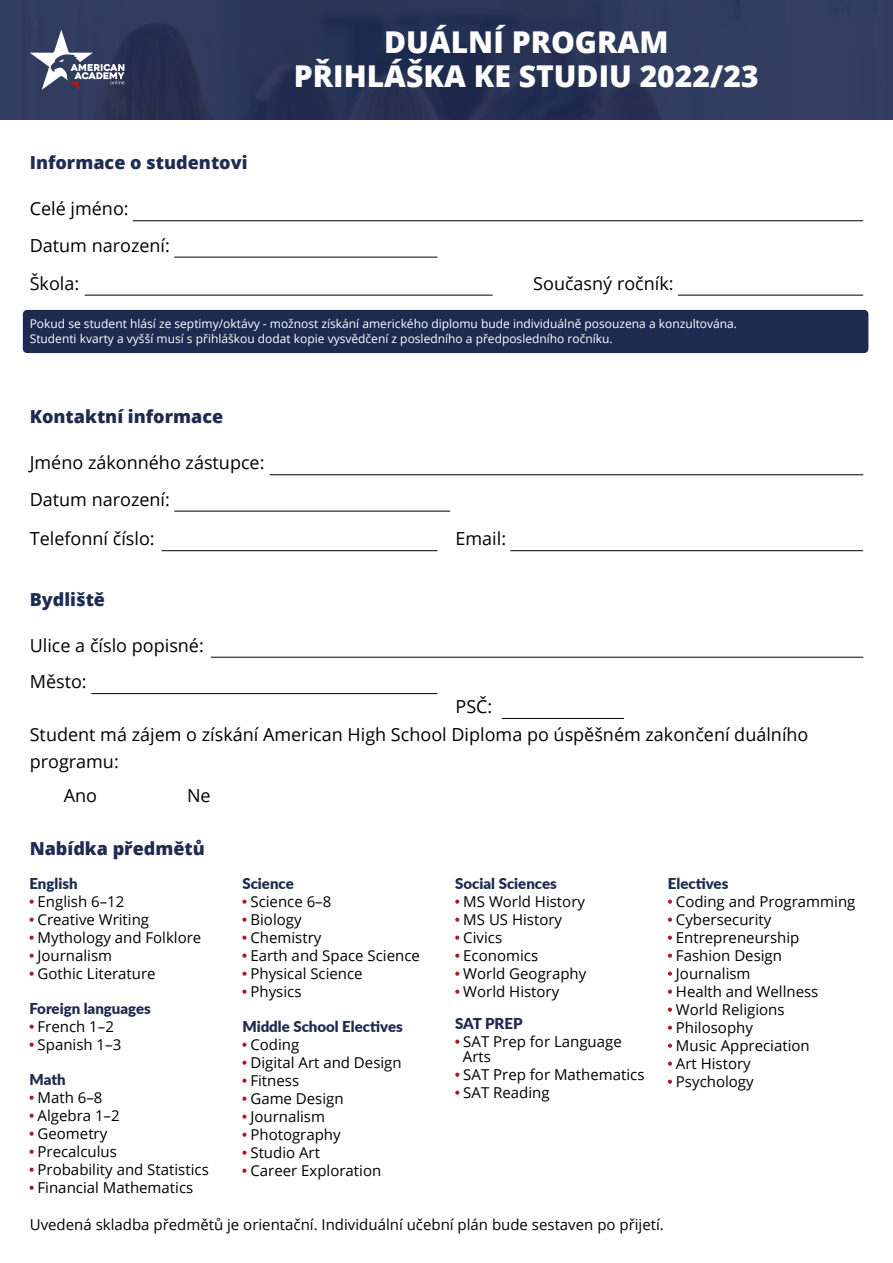
<style>
.page{position:relative;width:893px;height:1263px;background:#fff}
.page>*{position:absolute;margin:0;border:0;box-sizing:border-box;transform-origin:0 0}
.t1{font:800 30px/34.5px "Open Sans";color:#fff;text-align:center}
.t2{font:18px/27px "Open Sans";color:#000}
.t3{font:800 18px "Open Sans";color:#1e2c52}
.t4{font:800 18px "Open Sans";color:#1e2b51}
.t5{font:15px/18px "Open Sans";color:#000}
.t6{font:900 15px "Lato";color:#1e2b51}
.t7{font:12px/15px "Open Sans";color:#fff}
</style>
<div class="page">
<div style="left:23px;top:310px;width:845px;height:43px;background:#1e2b51;border-radius:4px"></div>
<img style="left:0;top:0;width:893px;height:119px">
<hr style="left:133px;top:220px;width:730px;height:1px;background:#000">
<hr style="left:270px;top:474px;width:593px;height:1px;background:#000">
<hr style="left:211px;top:657px;width:652px;height:1px;background:#000">
<hr style="left:174px;top:257px;width:263px;height:1px;background:#000">
<hr style="left:174px;top:511px;width:276px;height:1px;background:#000">
<hr style="left:162px;top:550px;width:275px;height:1px;background:#000">
<hr style="left:91px;top:693px;width:346px;height:1px;background:#000">
<hr style="left:510px;top:550px;width:353px;height:1px;background:#000">
<hr style="left:502px;top:718px;width:122px;height:1px;background:#000">
<hr style="left:678px;top:295px;width:185px;height:1px;background:#000">
<hr style="left:85px;top:295px;width:408px;height:1px;background:#000">
<svg style="left:30px;top:30px;width:94px;height:60px"></svg>
<svg style="left:30px;top:899px;width:4px;height:5px"></svg>
<svg style="left:30px;top:917px;width:4px;height:5px"></svg>
<svg style="left:30px;top:935px;width:4px;height:5px"></svg>
<svg style="left:30px;top:953px;width:4px;height:5px"></svg>
<svg style="left:30px;top:971px;width:4px;height:5px"></svg>
<svg style="left:30px;top:1024px;width:4px;height:5px"></svg>
<svg style="left:30px;top:1042px;width:4px;height:5px"></svg>
<svg style="left:30px;top:1095px;width:4px;height:5px"></svg>
<svg style="left:30px;top:1113px;width:4px;height:5px"></svg>
<svg style="left:30px;top:1131px;width:4px;height:5px"></svg>
<svg style="left:30px;top:1149px;width:4px;height:5px"></svg>
<svg style="left:30px;top:1167px;width:4px;height:5px"></svg>
<svg style="left:30px;top:1185px;width:4px;height:5px"></svg>
<svg style="left:668px;top:899px;width:4px;height:5px"></svg>
<svg style="left:668px;top:917px;width:4px;height:5px"></svg>
<svg style="left:668px;top:935px;width:4px;height:5px"></svg>
<svg style="left:668px;top:953px;width:4px;height:5px"></svg>
<svg style="left:668px;top:971px;width:4px;height:5px"></svg>
<svg style="left:668px;top:989px;width:4px;height:5px"></svg>
<svg style="left:668px;top:1007px;width:4px;height:5px"></svg>
<svg style="left:668px;top:1025px;width:4px;height:5px"></svg>
<svg style="left:668px;top:1043px;width:4px;height:5px"></svg>
<svg style="left:668px;top:1061px;width:4px;height:5px"></svg>
<svg style="left:668px;top:1079px;width:4px;height:5px"></svg>
<svg style="left:242px;top:899px;width:5px;height:5px"></svg>
<svg style="left:242px;top:917px;width:5px;height:5px"></svg>
<svg style="left:242px;top:935px;width:5px;height:5px"></svg>
<svg style="left:242px;top:953px;width:5px;height:5px"></svg>
<svg style="left:242px;top:971px;width:5px;height:5px"></svg>
<svg style="left:242px;top:989px;width:5px;height:5px"></svg>
<svg style="left:242px;top:1042px;width:5px;height:5px"></svg>
<svg style="left:242px;top:1060px;width:5px;height:5px"></svg>
<svg style="left:242px;top:1078px;width:5px;height:5px"></svg>
<svg style="left:242px;top:1096px;width:5px;height:5px"></svg>
<svg style="left:242px;top:1114px;width:5px;height:5px"></svg>
<svg style="left:242px;top:1132px;width:5px;height:5px"></svg>
<svg style="left:242px;top:1150px;width:5px;height:5px"></svg>
<svg style="left:242px;top:1168px;width:5px;height:5px"></svg>
<svg style="left:455px;top:899px;width:4px;height:5px"></svg>
<svg style="left:455px;top:917px;width:4px;height:5px"></svg>
<svg style="left:455px;top:935px;width:4px;height:5px"></svg>
<svg style="left:455px;top:953px;width:4px;height:5px"></svg>
<svg style="left:455px;top:971px;width:4px;height:5px"></svg>
<svg style="left:455px;top:989px;width:4px;height:5px"></svg>
<svg style="left:455px;top:1039px;width:4px;height:5px"></svg>
<svg style="left:455px;top:1072px;width:4px;height:5px"></svg>
<svg style="left:455px;top:1090px;width:4px;height:5px"></svg>
<p class="t3" style="left:30px;top:149px;width:219px">Informace o studentovi</p>
<p class="t2" style="left:30px;top:195px;width:100px">Celé jméno:</p>
<p class="t2" style="left:30px;top:231px;width:142px">Datum narození:</p>
<h1 class="t1" style="left:294px;top:23px;width:466px">DUÁLNÍ PROGRAM<br>PŘIHLÁŠKA KE STUDIU 2022/23</h1>
<p class="t2" style="left:30px;top:269px;width:51px">Škola:</p>
<p class="t2" style="left:533px;top:269px;width:142px">Současný ročník:</p>
<p class="t7" style="left:30px;top:316px;width:709px">Pokud se student hlásí ze septimy/oktávy - možnost získání amerického diplomu bude individuálně posouzena a konzultována.<br>Studenti kvarty a vyšší musí s přihláškou dodat kopie vysvědčení z posledního a předposledního ročníku.</p>
<p class="t4" style="left:30px;top:403px;width:195px">Kontaktní informace</p>
<p class="t2" style="left:30px;top:449px;width:236px">Jméno zákonného zástupce:</p>
<p class="t2" style="left:30px;top:479px;width:142px;line-height:39.6px">Datum narození:<br>Telefonní číslo:</p>
<p class="t3" style="left:30px;top:586px;width:77px">Bydliště</p>
<p class="t2" style="left:30px;top:631px;width:176px">Ulice a číslo popisné:</p>
<p class="t2" style="left:30px;top:668px;width:58px">Město:</p>
<p class="t2" style="left:455px;top:525px;width:52px">Email:</p>
<p class="t2" style="left:455px;top:692px;width:38px">PSČ:</p>
<p class="t2" style="left:30px;top:720px;width:780px">Student má zájem o získání American High School Diploma po úspěšném zakončení duálního programu:</p>
<p class="t2" style="left:64px;top:782px;width:35px">Ano</p>
<p class="t2" style="left:187px;top:782px;width:25px">Ne</p>
<p class="t3" style="left:30px;top:834px;width:177px">Nabídka předmětů</p>
<p class="t6" style="left:30px;top:872px;width:50px">English</p>
<p class="t5" style="left:38px;top:892px;width:165px">English 6–12<br>Creative Writing<br>Mythology and Folklore<br>Journalism<br>Gothic Literature</p>
<p class="t6" style="left:30px;top:997px;width:123px">Foreign languages</p>
<p class="t5" style="left:38px;top:1017px;width:85px">French 1–2<br>Spanish 1–3</p>
<p class="t6" style="left:30px;top:1068px;width:38px">Math</p>
<p class="t5" style="left:38px;top:1088px;width:173px">Math 6–8<br>Algebra 1–2<br>Geometry<br>Precalculus<br>Probability and Statistics<br>Financial Mathematics</p>
<p class="t6" style="left:242px;top:872px;width:53px">Science</p>
<p class="t5" style="left:250px;top:892px;width:171px">Science 6–8<br>Biology<br>Chemistry<br>Earth and Space Science<br>Physical Science<br>Physics</p>
<p class="t6" style="left:242px;top:1015px;width:162px">Middle School Electives</p>
<p class="t5" style="left:250px;top:1035px;width:153px">Coding<br>Digital Art and Design<br>Fitness<br>Game Design<br>Journalism<br>Photography<br>Studio Art<br>Career Exploration</p>
<p class="t6" style="left:455px;top:872px;width:103px">Social Sciences</p>
<p class="t5" style="left:463px;top:892px;width:124px">MS World History<br>MS US History<br>Civics<br>Economics<br>World Geography<br>World History</p>
<p class="t6" style="left:455px;top:1012px;width:69px">SAT PREP</p>
<p class="t5" style="left:463px;top:1034px;width:160px;line-height:15px">SAT Prep for Language<br>Arts</p>
<p class="t5" style="left:463px;top:1065px;width:183px">SAT Prep for Mathematics<br>SAT Reading</p>
<p class="t6" style="left:668px;top:872px;width:62px">Electives</p>
<p class="t5" style="left:676px;top:892px;width:181px">Coding and Programming<br>Cybersecurity<br>Entrepreneurship<br>Fashion Design<br>Journalism<br>Health and Wellness<br>World Religions<br>Philosophy<br>Music Appreciation<br>Art History<br>Psychology</p>
<p class="t5" style="left:30px;top:1215px;width:636px">Uvedená skladba předmětů je orientační. Individuální učební plán bude sestaven po přijetí.</p>
</div>
